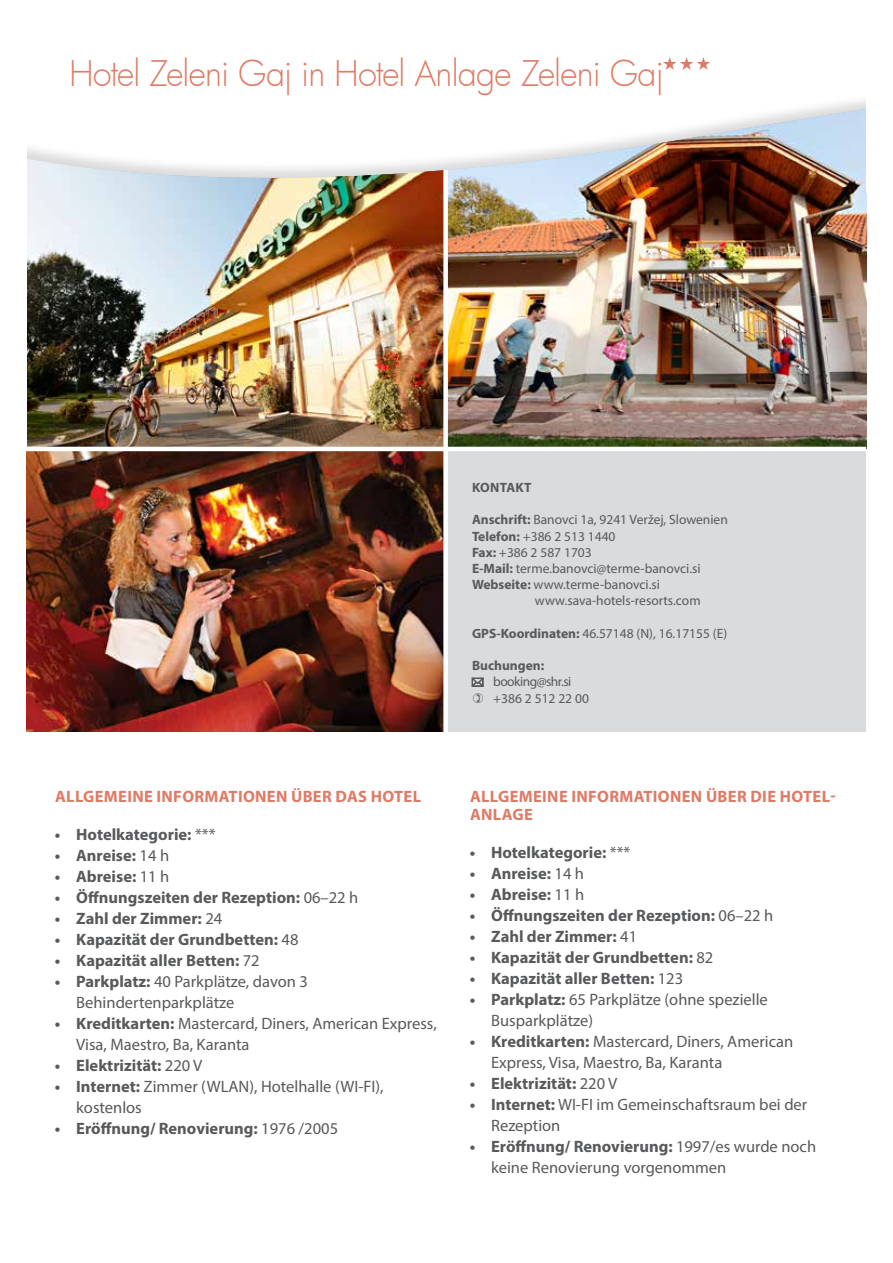
<style>
.page{position:relative;width:893px;height:1263px;background:#fff}
.page>*{position:absolute;margin:0;border:0;box-sizing:border-box;transform-origin:0 0}
.t1{font:300 34.5px "Futura";letter-spacing:-.03em;color:#df7a65}
.t2{font:16.5px/21px "Myriad Pro";color:#58595b}
.t3{font:700 16.5px "Myriad Pro";color:#58595b}
.t4{font:700 16.5px/18px "Myriad Pro";letter-spacing:.02em;color:#df7a65}
.t5{font:13.5px "Myriad Pro";color:#58595b}
.t6{font:13.5px/16.2px "Myriad Pro";letter-spacing:-.04em;color:#58595b}
.t7{font:700 13.5px "Myriad Pro";color:#58595b}
.t8{font:700 13.5px "Myriad Pro";letter-spacing:.02em;color:#58595b}
.s1{font-weight:400}
.s2{font-weight:700}
</style>
<div class="page">
<img style="left:27px;top:184px;width:416px;height:548px">
<img style="left:448px;top:184px;width:418px;height:263px">
<div style="left:447px;top:449px;width:419px;height:283px;background:#dadbdc"></div>
<hr style="left:19px;top:447px;width:847px;height:4px;background:#fff">
<div style="left:443px;top:161px;width:5px;height:586px;background:#fff"></div>
<svg style="left:27px;top:99px;width:839px;height:85px"></svg>
<svg style="left:663px;top:57px;width:47px;height:13px"></svg>
<svg style="left:472px;top:678px;width:11px;height:8px"></svg>
<h1 class="t1" style="left:69px;top:50px;width:596px">Hotel Zeleni Gaj in Hotel Anlage Zeleni Gaj</h1>
<p class="t4" style="left:55px;top:787px;width:368px">ALLGEMEINE INFORMATIONEN ÜBER DAS HOTEL</p>
<p class="t3" style="left:55px;top:823px;width:162px">• Hotelkategorie: <span class="s1">***</span></p>
<p class="t3" style="left:55px;top:844px;width:116px">• Anreise: <span class="s1">14 h</span></p>
<p class="t3" style="left:55px;top:865px;width:116px">• Abreise: <span class="s1">11 h</span></p>
<p class="t3" style="left:55px;top:886px;width:305px">• Öffnungszeiten der Rezeption: <span class="s1">06–22 h</span></p>
<p class="t3" style="left:55px;top:907px;width:169px">• Zahl der Zimmer: <span class="s1">24</span></p>
<p class="t3" style="left:55px;top:928px;width:245px">• Kapazität der Grundbetten: <span class="s1">48</span></p>
<p class="t3" style="left:55px;top:949px;width:206px">• Kapazität aller Betten: <span class="s1">72</span></p>
<p class="t2" style="left:76px;top:970px;width:233px;text-indent:-21px"><span class="s2">• Parkplatz:</span> 40 Parkplätze, davon 3<br>Behindertenparkplätze</p>
<p class="t2" style="left:76px;top:1012px;width:362px;text-indent:-21px"><span class="s2">• Kreditkarten:</span> Mastercard, Diners, American Express,<br>Visa, Maestro, Ba, Karanta</p>
<p class="t3" style="left:55px;top:1054px;width:149px">• Elektrizität: <span class="s1">220 V</span></p>
<p class="t2" style="left:76px;top:1075px;width:309px;text-indent:-21px"><span class="s2">• Internet:</span> Zimmer (WLAN), Hotelhalle (WI-FI), kostenlos</p>
<p class="t3" style="left:55px;top:1117px;width:285px">• Eröffnung/ Renovierung: <span class="s1">1976 /2005</span></p>
<p class="t8" style="left:472px;top:479px;width:61px">KONTAKT</p>
<p class="t5" style="left:472px;top:511px;width:257px"><span class="s2">Anschrift:</span> Banovci 1a, 9241 Veržej, Slowenien</p>
<p class="t5" style="left:472px;top:528px;width:145px"><span class="s2">Telefon:</span> +386 2 513 1440</p>
<p class="t5" style="left:472px;top:544px;width:121px"><span class="s2">Fax:</span> +386 2 587 1703</p>
<p class="t5" style="left:472px;top:560px;width:230px"><span class="s2">E-Mail:</span> terme.banovci@terme-banovci.si</p>
<p class="t5" style="left:472px;top:576px;width:189px"><span class="s2">Webseite:</span> www.terme-banovci.si</p>
<p class="t5" style="left:535px;top:592px;width:167px">www.sava-hotels-resorts.com</p>
<p class="t5" style="left:472px;top:625px;width:257px"><span class="s2">GPS-Koordinaten:</span> 46.57148 (N), 16.17155 (E)</p>
<p class="t7" style="left:472px;top:657px;width:74px">Buchungen:</p>
<p class="t6" style="left:493px;top:673px;width:97px">booking@shr.si +386 2 512 22 00</p>
<p class="t4" style="left:470px;top:787px;width:367px">ALLGEMEINE INFORMATIONEN ÜBER DIE HOTEL-<br>ANLAGE</p>
<p class="t3" style="left:470px;top:841px;width:162px">• Hotelkategorie: <span class="s1">***</span></p>
<p class="t3" style="left:470px;top:862px;width:116px">• Anreise: <span class="s1">14 h</span></p>
<p class="t3" style="left:470px;top:883px;width:116px">• Abreise: <span class="s1">11 h</span></p>
<p class="t3" style="left:470px;top:904px;width:305px">• Öffnungszeiten der Rezeption: <span class="s1">06–22 h</span></p>
<p class="t3" style="left:470px;top:925px;width:169px">• Zahl der Zimmer: <span class="s1">41</span></p>
<p class="t3" style="left:470px;top:946px;width:245px">• Kapazität der Grundbetten: <span class="s1">82</span></p>
<p class="t3" style="left:470px;top:967px;width:215px">• Kapazität aller Betten: <span class="s1">123</span></p>
<p class="t2" style="left:491px;top:989px;width:278px;text-indent:-21px"><span class="s2">• Parkplatz:</span> 65 Parkplätze (ohne spezielle<br>Busparkplätze)</p>
<p class="t2" style="left:491px;top:1031px;width:304px;text-indent:-21px"><span class="s2">• Kreditkarten:</span> Mastercard, Diners, American<br>Express, Visa, Maestro, Ba, Karanta</p>
<p class="t3" style="left:470px;top:1073px;width:149px">• Elektrizität: <span class="s1">220 V</span></p>
<p class="t2" style="left:491px;top:1094px;width:318px;text-indent:-21px"><span class="s2">• Internet:</span> WI-FI im Gemeinschaftsraum bei der<br>Rezeption</p>
<p class="t2" style="left:491px;top:1136px;width:327px;text-indent:-21px"><span class="s2">• Eröffnung/ Renovierung:</span> 1997/es wurde noch keine Renovierung vorgenommen</p>
</div>
